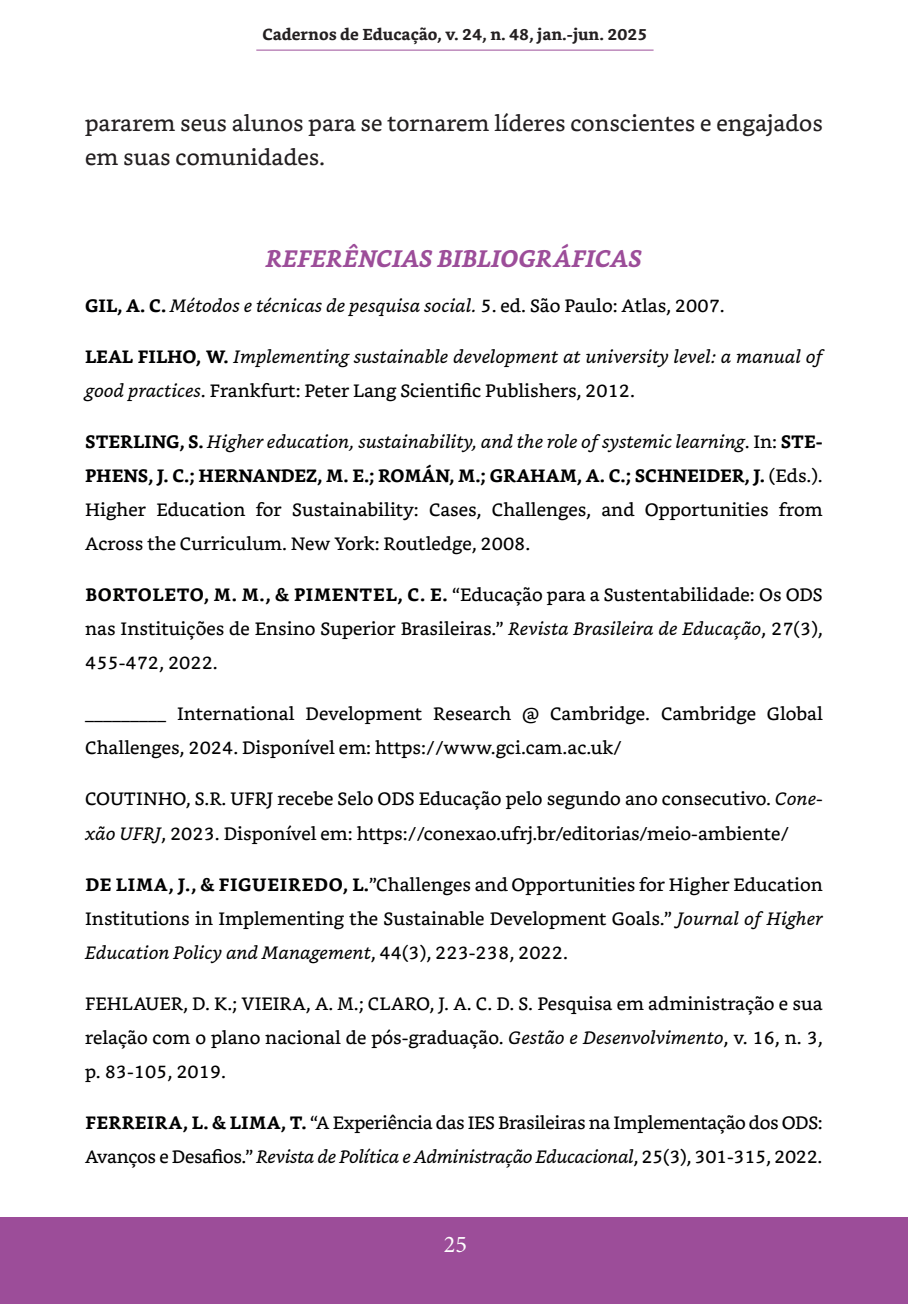
<style>
.page{position:relative;width:908px;height:1304px;background:#fff}
.page>*{position:absolute;margin:0;border:0;box-sizing:border-box;transform-origin:0 0}
.t1{font:italic 700 24px "Bookerly";color:#9c4d99}
.t2{font:24px "Minion Pro";color:#fff}
.t3{font:22px/34px "Bookerly";color:#231f20}
.t4{font:18px/34px "Bookerly";color:#000001;text-align:justify}
.t5{font:italic 18px/34px "Bookerly";color:#000001}
.t6{font:18px/34px "Bookerly";letter-spacing:-.02em;color:#000001}
.t7{font:700 16px "Bookerly";color:#231f20}
.s1{font-weight:700;font-style:normal}
.s2{font-style:normal}
.s3{font-weight:700}
.s4{font-style:italic}
</style>
<div class="page">
<div style="left:0;top:1217px;width:907px;height:87px;background:#9c4d99"></div>
<hr style="left:256px;top:50px;width:397px;height:1px;background:#9c4d99">
<p class="t7" style="left:262px;top:25px;width:386px">Cadernos de Educação, v. 24, n. 48, jan.-jun. 2025</p>
<p class="t3" style="left:85px;top:106px;width:739px">pararem seus alunos para se tornarem líderes conscientes e engajados em suas comunidades.</p>
<h1 class="t1" style="left:266px;top:245px;width:377px">REFERÊNCIAS BIBLIOGRÁFICAS</h1>
<p class="t5" style="left:85px;top:289px;width:641px"><span class="s1">GIL, A. C.</span> Métodos e técnicas de pesquisa social. <span class="s2">5. ed. São Paulo: Atlas, 2007.</span></p>
<p class="t5" style="left:85px;top:340px;width:739px"><span class="s1">LEAL FILHO, W.</span> Implementing sustainable development at university level: a manual of good practices<span class="s2">. Frankfurt: Peter Lang Scientific Publishers, 2012.</span></p>
<p class="t4" style="left:85px;top:425px;width:739px"><span class="s3">STERLING, S.</span> <span class="s4">Higher education, sustainability, and the role of systemic learning</span>. In: <span class="s3">STE-PHENS, J. C.; HERNANDEZ, M. E.; ROMÁN, M.; GRAHAM, A. C.; SCHNEIDER, J.</span> (Eds.).<br>Higher Education for Sustainability: Cases, Challenges, and Opportunities from Across the Curriculum. New York: Routledge, 2008.</p>
<p class="t4" style="left:85px;top:578px;width:739px"><span class="s3">BORTOLETO, M. M., &amp; PIMENTEL, C. E.</span> “Educação para a Sustentabilidade: Os ODS nas Instituições de Ensino Superior Brasileiras.” <span class="s4">Revista Brasileira de Educação</span>, 27(3), 455-472, 2022.</p>
<p class="t4" style="left:85px;top:697px;width:739px">_________ International Development Research @ Cambridge. Cambridge Global<br>Challenges, 2024. Disponível em: https://www.gci.cam.ac.uk/</p>
<p class="t4" style="left:85px;top:782px;width:739px">COUTINHO, S.R. UFRJ recebe Selo ODS Educação pelo segundo ano consecutivo. <span class="s4">Cone&shy;xão UFRJ</span>, 2023. Disponível em: https://conexao.ufrj.br/editorias/meio-ambiente/</p>
<p class="t4" style="left:85px;top:867px;width:739px"><span class="s3">DE LIMA, J., &amp; FIGUEIREDO, L.</span>”Challenges and Opportunities for Higher Education Institutions in Implementing the Sustainable Development Goals.” <span class="s4">Journal of Higher Education Policy and Management</span>, 44(3), 223-238, 2022.</p>
<p class="t4" style="left:85px;top:986px;width:738px">FEHLAUER, D. K.; VIEIRA, A. M.; CLARO, J. A. C. D. S. Pesquisa em administração e sua relação com o plano nacional de pós-graduação. <span class="s4">Gestão e Desenvolvimento</span>, v. 16, n. 3, p. 83-105, 2019.</p>
<p class="t6" style="left:85px;top:1105px;width:738px"><span class="s3">FERREIRA, L. &amp; LIMA, T.</span> “A Experiência das IES Brasileiras na Implementação dos ODS:<br>Avanços e Desafios.” <span class="s4">Revista de Política e Administração Educacional</span>, 25(3), 301-315, 2022.</p>
<h1 class="t2" style="left:443px;top:1228px;width:25px">25</h1>
</div>
